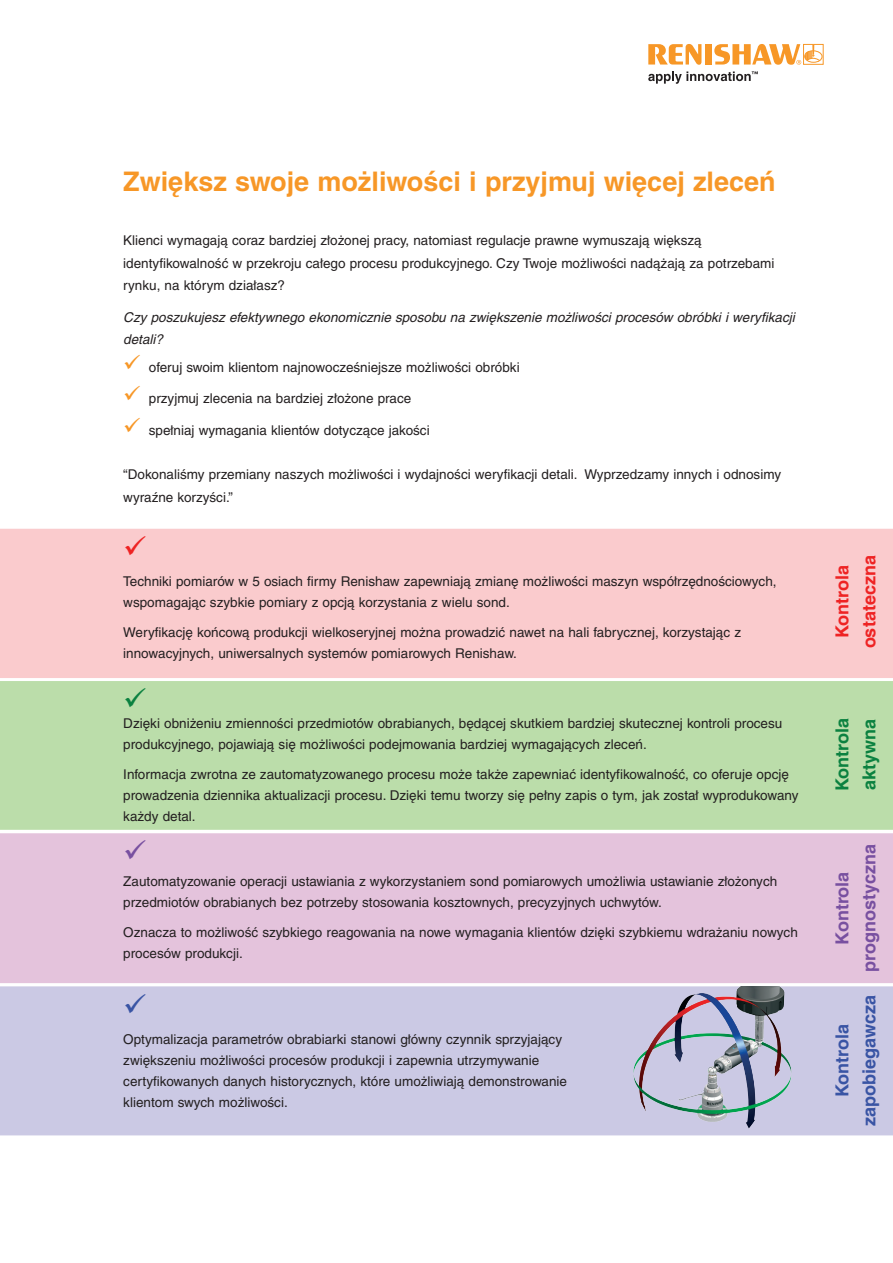
<style>
.page{position:relative;width:893px;height:1263px;background:#fff}
.page>*{position:absolute;margin:0;border:0;box-sizing:border-box;transform-origin:0 0}
.t1{font:700 27px "Helvetica CE";color:#f79727}
.t2{font:22.5px/31.3px "Wingdings";color:#f79727;text-align:justify}
.t3{font:700 18px/27px "Helvetica";color:#7850a0;text-align:center}
.t4{font:700 18px/27px "Helvetica";color:#3954a4;text-align:center}
.t5{font:700 18px/27px "Helvetica CE";color:#ee2323;text-align:center}
.t6{font:700 18px/27px "Helvetica CE";color:#0b8140}
.t7{font:13.5px/21px "Helvetica CE";color:#231f20}
.t8{font:italic 13.5px/22.5px "Helvetica CE";color:#231f20}
.s1{font-family:"Helvetica CE"}
</style>
<div class="page">
<svg style="left:648px;top:44px;width:53px;height:21px"></svg>
<div style="left:705px;top:44px;width:7px;height:21px;background:#f79727"></div>
<div style="left:804px;top:50px;width:18px;height:13px;border:1px solid #f79727;border-radius:50%"></div>
<svg style="left:714px;top:44px;width:106px;height:21px"></svg>
<svg style="left:648px;top:71px;width:110px;height:13px"></svg>
<div style="left:0;top:986px;width:893px;height:150px;background:#cbc9e4"></div>
<div style="left:0;top:833px;width:893px;height:150px;background:#e4c3dc"></div>
<div style="left:0;top:681px;width:893px;height:149px;background:#bda"></div>
<div style="left:0;top:528px;width:893px;height:150px;background:#facbcd"></div>
<img style="left:624px;top:986px;width:196px;height:149px">
<svg style="left:125px;top:535px;width:21px;height:20px"></svg>
<svg style="left:125px;top:993px;width:21px;height:20px"></svg>
<svg style="left:125px;top:839px;width:21px;height:20px"></svg>
<svg style="left:125px;top:687px;width:21px;height:20px"></svg>
<p class="t1" style="left:123px;top:165px;width:654px">Zwiększ swoje możliwości i przyjmuj więcej zleceń</p>
<p class="t7" style="left:123px;top:229px;width:653px;line-height:22.5px">Klienci wymagają coraz bardziej złożonej pracy, natomiast regulacje prawne wymuszają większą identyfikowalność w przekroju całego procesu produkcyjnego. Czy Twoje możliwości nadążają za potrzebami rynku, na którym działasz?</p>
<p class="t8" style="left:123px;top:306px;width:673px">Czy poszukujesz efektywnego ekonomicznie sposobu na zwiększenie możliwości procesów obróbki i weryfikacji detali?</p>
<p class="t7" style="left:149px;top:357px;width:372px">oferuj swoim klientom najnowocześniejsze możliwości obróbki</p>
<p class="t7" style="left:149px;top:388px;width:264px">przyjmuj zlecenia na bardziej złożone prace</p>
<p class="t7" style="left:149px;top:420px;width:282px">spełniaj wymagania klientów dotyczące jakości</p>
<p class="t2" style="left:123px;top:349px;width:19px">✓ ✓ ✓</p>
<p class="t7" style="left:123px;top:463px;width:659px;line-height:22.5px">“Dokonaliśmy przemiany naszych możliwości i wydajności weryfikacji detali. Wyprzedzamy innych i odnosimy wyraźne korzyści.”</p>
<p class="t7" style="left:123px;top:571px;width:655px">Techniki pomiarów w 5 osiach firmy Renishaw zapewniają zmianę możliwości maszyn współrzędnościowych, wspomagając szybkie pomiary z opcją korzystania z wielu sond.</p>
<p class="t7" style="left:123px;top:622px;width:619px">Weryfikację końcową produkcji wielkoseryjnej można prowadzić nawet na hali fabrycznej, korzystając z innowacyjnych, uniwersalnych systemów pomiarowych Renishaw.</p>
<p class="t7" style="left:123px;top:712px;width:661px">Dzięki obniżeniu zmienności przedmiotów obrabianych, będącej skutkiem bardziej skutecznej kontroli procesu produkcyjnego, pojawiają się możliwości podejmowania bardziej wymagających zleceń.</p>
<p class="t7" style="left:123px;top:763px;width:677px">Informacja zwrotna ze zautomatyzowanego procesu może także zapewniać identyfikowalność, co oferuje opcję prowadzenia dziennika aktualizacji procesu. Dzięki temu tworzy się pełny zapis o tym, jak został wyprodukowany każdy detal.</p>
<p class="t7" style="left:123px;top:871px;width:655px">Zautomatyzowanie operacji ustawiania z wykorzystaniem sond pomiarowych umożliwia ustawianie złożonych przedmiotów obrabianych bez potrzeby stosowania kosztownych, precyzyjnych uchwytów.</p>
<p class="t7" style="left:123px;top:922px;width:676px">Oznacza to możliwość szybkiego reagowania na nowe wymagania klientów dzięki szybkiemu wdrażaniu nowych procesów produkcji.</p>
<p class="t7" style="left:123px;top:1029px;width:445px">Optymalizacja parametrów obrabiarki stanowi główny czynnik sprzyjający zwiększeniu możliwości procesów produkcji i zapewnia utrzymywanie certyfikowanych danych historycznych, które umożliwiają demonstrowanie klientom swych możliwości.</p>
<p class="t5" style="left:828px;top:648px;width:95px;rotate:-90deg">Kontrola ostateczna</p>
<p class="t6" style="left:828px;top:791px;width:75px;rotate:-90deg">Kontrola aktywna</p>
<p class="t3" style="left:828px;top:972px;width:129px;rotate:-90deg"><span class="s1">Kontrola </span>prognostyczna</p>
<p class="t4" style="left:828px;top:1126px;width:132px;rotate:-90deg">Kontrola zapobiegawcza</p>
</div>
